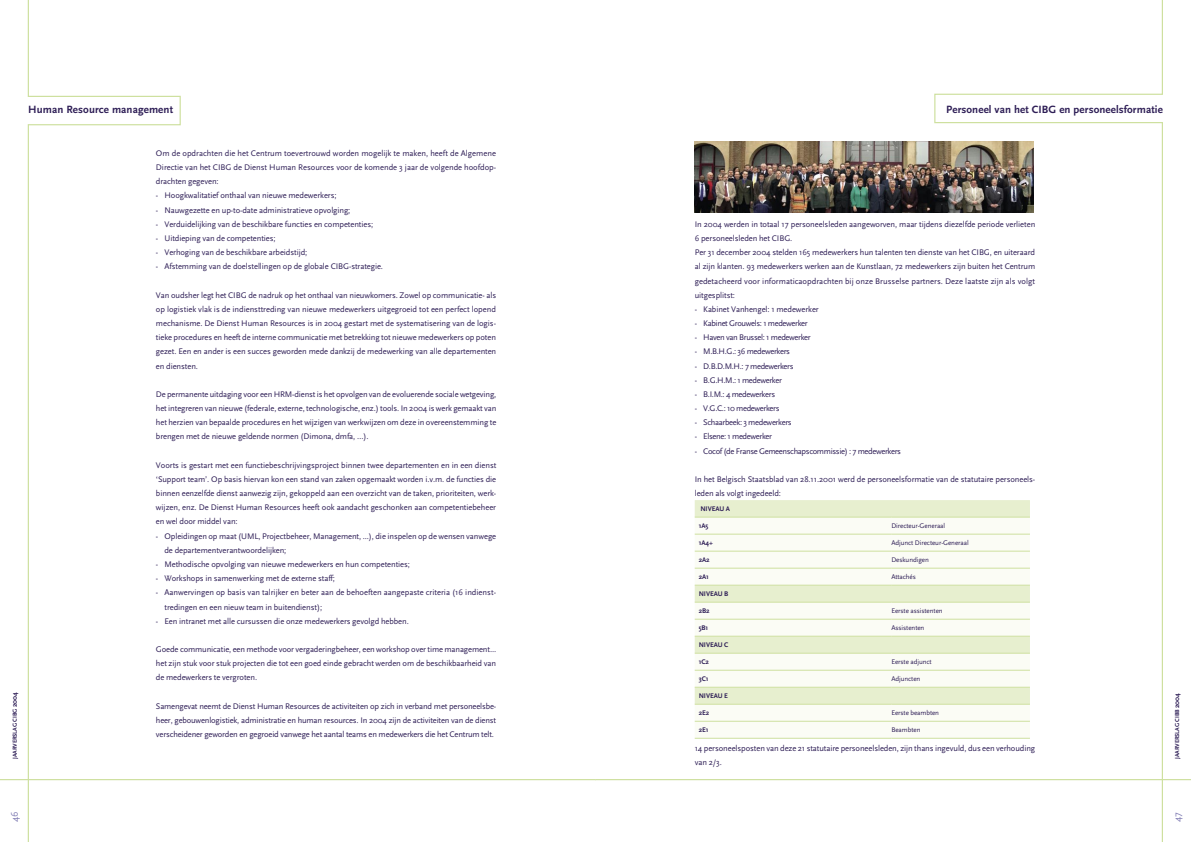
<style>
.page{position:relative;width:1191px;height:842px;background:#fff}
.page>*{position:absolute;margin:0;border:0;box-sizing:border-box;transform-origin:0 0}
.TITRE2{font:700 11px "Scala Sans";letter-spacing:.01em;color:#2e1e56}
.t1{font:10px "Scala Sans";color:#7e7ab2}
.body{font:8.5px/14.2px "Scala Sans";letter-spacing:-.01em;color:#2e1e56;text-align:justify}
.body-2{font:8.5px "Scala Sans";letter-spacing:-.04em;color:#2e1e56}
.body-3{font:7px "Scala Sans";letter-spacing:-.01em;color:#2e1e56}
.body-4{font:700 7px "Scala Sans";letter-spacing:-.01em;color:#2e1e56}
.t2{font:700 6px "Scala Sans";letter-spacing:-.01em;color:#2e1e56}
.s1{font-size:7px}
</style>
<div class="page">
<hr style="left:0;top:779px;width:595px;height:1px;background:#cee09f">
<hr style="left:595px;top:779px;width:596px;height:1px;background:#cee09f">
<div style="left:694px;top:500px;width:239px;height:17px;background:#e7efcf"></div>
<svg style="left:694px;top:533px;width:239px;height:205px;fill:#fbfcf5"></svg>
<hr style="left:694px;top:517px;width:197px;height:1px;background:#cee09f">
<hr style="left:891px;top:517px;width:139px;height:1px;background:#cee09f">
<hr style="left:694px;top:534px;width:197px;height:1px;background:#cee09f">
<hr style="left:891px;top:534px;width:139px;height:1px;background:#cee09f">
<hr style="left:694px;top:551px;width:197px;height:1px;background:#cee09f">
<hr style="left:891px;top:551px;width:139px;height:1px;background:#cee09f">
<hr style="left:694px;top:568px;width:197px;height:1px;background:#cee09f">
<hr style="left:891px;top:568px;width:139px;height:1px;background:#cee09f">
<hr style="left:694px;top:585px;width:197px;height:1px;background:#cee09f">
<hr style="left:891px;top:585px;width:139px;height:1px;background:#cee09f">
<hr style="left:694px;top:602px;width:197px;height:1px;background:#cee09f">
<hr style="left:891px;top:602px;width:139px;height:1px;background:#cee09f">
<hr style="left:694px;top:619px;width:197px;height:1px;background:#cee09f">
<hr style="left:891px;top:619px;width:139px;height:1px;background:#cee09f">
<hr style="left:694px;top:636px;width:197px;height:1px;background:#cee09f">
<hr style="left:891px;top:636px;width:139px;height:1px;background:#cee09f">
<hr style="left:694px;top:653px;width:197px;height:1px;background:#cee09f">
<hr style="left:891px;top:653px;width:139px;height:1px;background:#cee09f">
<hr style="left:694px;top:670px;width:197px;height:1px;background:#cee09f">
<hr style="left:891px;top:670px;width:139px;height:1px;background:#cee09f">
<hr style="left:694px;top:687px;width:197px;height:1px;background:#cee09f">
<hr style="left:891px;top:687px;width:139px;height:1px;background:#cee09f">
<hr style="left:694px;top:704px;width:197px;height:1px;background:#cee09f">
<hr style="left:891px;top:704px;width:139px;height:1px;background:#cee09f">
<hr style="left:694px;top:721px;width:197px;height:1px;background:#cee09f">
<hr style="left:891px;top:721px;width:139px;height:1px;background:#cee09f">
<hr style="left:694px;top:738px;width:197px;height:1px;background:#cee09f">
<hr style="left:891px;top:738px;width:139px;height:1px;background:#cee09f">
<svg style="left:27px;top:0;width:154px;height:842px"></svg>
<svg style="left:933px;top:0;width:230px;height:842px"></svg>
<img style="left:694px;top:142px;width:339px;height:71px">
<p class="t2" style="left:12px;top:759px;width:68px;rotate:-90deg">JAARVERSLAG CIBG <span class="s1">2004</span></p>
<p class="TITRE2" style="left:28px;top:104px;width:146px">Human Resource management</p>
<p class="body" style="left:156px;top:146px;width:342px">Om de opdrachten die het Centrum toevertrouwd worden mogelijk te maken, heeft de Algemene Directie van het CIBG de Dienst Human Resources voor de komende 3 jaar de volgende hoofdop&shy;drachten gegeven:</p>
<p class="body" style="left:156px;top:189px;width:182px">- Hoogkwalitatief onthaal van nieuwe medewerkers;</p>
<p class="body" style="left:156px;top:203px;width:196px">- Nauwgezette en up-to-date administratieve opvolging;</p>
<p class="body" style="left:156px;top:217px;width:219px">- Verduidelijking van de beschikbare functies en competenties;</p>
<p class="body" style="left:156px;top:231px;width:121px">- Uitdieping van de competenties;</p>
<p class="body" style="left:156px;top:245px;width:153px">- Verhoging van de beschikbare arbeidstijd;</p>
<p class="body" style="left:156px;top:260px;width:229px">- Afstemming van de doelstellingen op de globale CIBG-strategie.</p>
<p class="body" style="left:156px;top:288px;width:342px">Van oudsher legt het CIBG de nadruk op het onthaal van nieuwkomers. Zowel op communicatie- als op logistiek vlak is de indiensttreding van nieuwe medewerkers uitgegroeid tot een perfect lopend mechanisme. De Dienst Human Resources is in 2004 gestart met de systematisering van de logis&shy;tieke procedures en heeft de interne communicatie met betrekking tot nieuwe medewerkers op poten gezet. Een en ander is een succes geworden mede dankzij de medewerking van alle departementen en diensten.</p>
<p class="body" style="left:156px;top:387px;width:342px">De permanente uitdaging voor een HRM-dienst is het opvolgen van de evoluerende sociale wetgeving, het integreren van nieuwe (federale, externe, technologische, enz.) tools. In 2004 is werk gemaakt van het herzien van bepaalde procedures en het wijzigen van werkwijzen om deze in overeenstemming te brengen met de nieuwe geldende normen (Dimona, dmfa, …).</p>
<p class="body" style="left:156px;top:458px;width:342px">Voorts is gestart met een functiebeschrijvingsproject binnen twee departementen en in een dienst ‘Support team’. Op basis hiervan kon een stand van zaken opgemaakt worden i.v.m. de functies die binnen eenzelfde dienst aanwezig zijn, gekoppeld aan een overzicht van de taken, prioriteiten, werk&shy;wijzen, enz. De Dienst Human Resources heeft ook aandacht geschonken aan competentiebeheer en wel door middel van:</p>
<p class="body" style="left:164px;top:529px;width:333px;text-indent:-9px">- Opleidingen op maat (UML, Projectbeheer, Management, ...), die inspelen op de wensen vanwege de departementverantwoordelijken;</p>
<p class="body" style="left:156px;top:557px;width:255px">- Methodische opvolging van nieuwe medewerkers en hun competenties;</p>
<p class="body" style="left:156px;top:571px;width:181px">- Workshops in samenwerking met de externe staff;</p>
<p class="body" style="left:164px;top:586px;width:333px;text-indent:-9px">- Aanwervingen op basis van talrijker en beter aan de behoeften aangepaste criteria (16 indienst&shy;tredingen en een nieuw team in buitendienst);</p>
<p class="body" style="left:156px;top:614px;width:254px">- Een intranet met alle cursussen die onze medewerkers gevolgd hebben.</p>
<p class="body" style="left:156px;top:642px;width:342px">Goede communicatie, een methode voor vergaderingbeheer, een workshop over time management... het zijn stuk voor stuk projecten die tot een goed einde gebracht werden om de beschikbaarheid van de medewerkers te vergroten.</p>
<p class="body" style="left:156px;top:699px;width:342px">Samengevat neemt de Dienst Human Resources de activiteiten op zich in verband met personeelsbe&shy;heer, gebouwenlogistiek, administratie en human resources. In 2004 zijn de activiteiten van de dienst verscheidener geworden en gegroeid vanwege het aantal teams en medewerkers die het Centrum telt.</p>
<p class="t1" style="left:9px;top:822px;width:12px;rotate:-90deg">46</p>
<p class="TITRE2" style="left:946px;top:104px;width:218px">Personeel van het CIBG en personeelsformatie</p>
<p class="body" style="left:694px;top:217px;width:342px">In 2004 werden in totaal 17 personeelsleden aangeworven, maar tijdens diezelfde periode verlieten<br>6 personeelsleden het CIBG.</p>
<p class="body" style="left:694px;top:245px;width:342px">Per 31 december 2004 stelden 165 medewerkers hun talenten ten dienste van het CIBG, en uiteraard al zijn klanten. 93 medewerkers werken aan de Kunstlaan, 72 medewerkers zijn buiten het Centrum gedetacheerd voor informaticaopdrachten bij onze Brusselse partners. Deze laatste zijn als volgt uitgesplitst:</p>
<p class="body" style="left:694px;top:302px;width:125px">- Kabinet Vanhengel: 1 medewerker</p>
<p class="body-2" style="left:694px;top:319px;width:115px">- Kabinet Grouwels: 1 medewerker</p>
<p class="body-2" style="left:694px;top:333px;width:117px">- Haven van Brussel: 1 medewerker</p>
<p class="body-2" style="left:694px;top:347px;width:97px">- M.B.H.G.: 36 medewerkers</p>
<p class="body-2" style="left:694px;top:361px;width:100px">- D.B.D.M.H.: 7 medewerkers</p>
<p class="body-2" style="left:694px;top:375px;width:89px">- B.G.H.M.: 1 medewerker</p>
<p class="body-2" style="left:694px;top:389px;width:82px">- B.I.M.: 4 medewerkers</p>
<p class="body-2" style="left:694px;top:404px;width:86px">- V.G.C.: 10 medewerkers</p>
<p class="body-2" style="left:694px;top:418px;width:98px">- Schaarbeek: 3 medewerkers</p>
<p class="body-2" style="left:694px;top:432px;width:79px">- Elsene: 1 medewerker</p>
<p class="body-2" style="left:694px;top:446px;width:208px">- Cocof (de Franse Gemeenschapscommissie) : 7 medewerkers</p>
<p class="body" style="left:694px;top:472px;width:342px">In het Belgisch Staatsblad van 28.11.2001 werd de personeelsformatie van de statutaire personeels&shy;leden als volgt ingedeeld:</p>
<p class="body-4" style="left:700px;top:505px;width:31px">NIVEAU A</p>
<p class="body-4" style="left:698px;top:522px;width:11px">1A5</p>
<p class="body-3" style="left:891px;top:522px;width:55px">Directeur-Generaal</p>
<p class="body-4" style="left:698px;top:539px;width:16px">1A4+</p>
<p class="body-3" style="left:891px;top:539px;width:79px">Adjunct Directeur-Generaal</p>
<p class="body-4" style="left:698px;top:556px;width:12px">2A2</p>
<p class="body-3" style="left:891px;top:556px;width:39px">Deskundigen</p>
<p class="body-4" style="left:698px;top:573px;width:12px">2A1</p>
<p class="body-3" style="left:891px;top:573px;width:26px">Attachés</p>
<p class="body-4" style="left:698px;top:590px;width:31px">NIVEAU B</p>
<p class="body-4" style="left:698px;top:607px;width:12px">2B2</p>
<p class="body-3" style="left:891px;top:607px;width:53px">Eerste assistenten</p>
<p class="body-4" style="left:698px;top:624px;width:11px">5B1</p>
<p class="body-3" style="left:891px;top:624px;width:35px">Assistenten</p>
<p class="body-4" style="left:698px;top:641px;width:31px">NIVEAU C</p>
<p class="body-4" style="left:698px;top:658px;width:12px">1C2</p>
<p class="body-3" style="left:891px;top:658px;width:42px">Eerste adjunct</p>
<p class="body-4" style="left:698px;top:675px;width:11px">3C1</p>
<p class="body-3" style="left:891px;top:675px;width:31px">Adjuncten</p>
<p class="body-4" style="left:698px;top:692px;width:31px">NIVEAU E</p>
<p class="body-4" style="left:698px;top:709px;width:12px">2E2</p>
<p class="body-3" style="left:891px;top:709px;width:49px">Eerste beambten</p>
<p class="body-4" style="left:698px;top:726px;width:11px">2E1</p>
<p class="body-3" style="left:891px;top:726px;width:31px">Beambten</p>
<p class="body" style="left:694px;top:741px;width:342px">14 personeelsposten van deze 21 statutaire personeelsleden, zijn thans ingevuld, dus een verhouding van 2/3.</p>
<p class="t2" style="left:1174px;top:759px;width:67px;rotate:-90deg">JAARVERSLAG CIBB <span class="s1">2004</span></p>
<p class="t1" style="left:1171px;top:822px;width:11px;rotate:-90deg">47</p>
</div>
